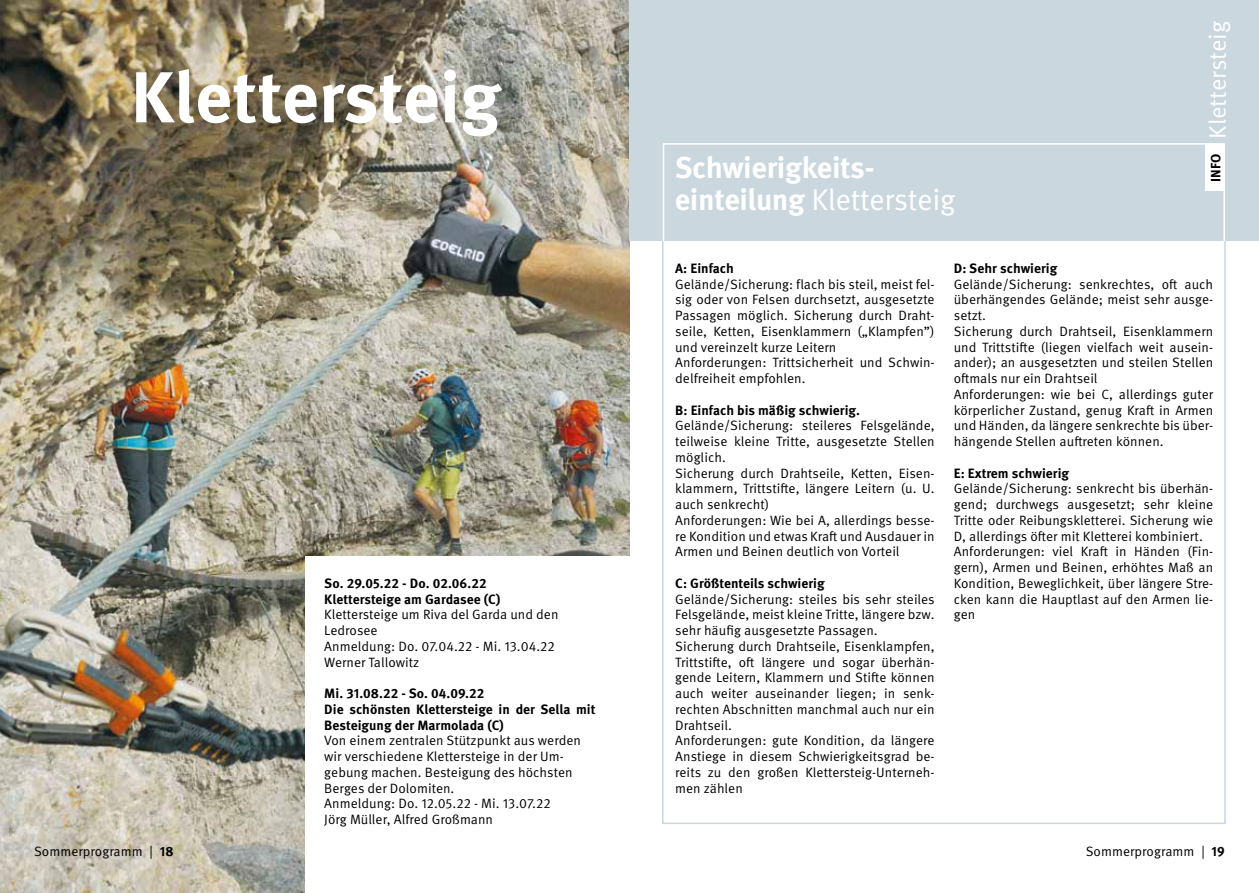
<style>
.page{position:relative;width:1259px;height:893px;background:#fff}
.page>*{position:absolute;margin:0;border:0;box-sizing:border-box;transform-origin:0 0}
.t1{font:700 72px "Meta Pro";color:#fff}
.t2{font:30px "Meta Pro Norm";letter-spacing:-.01em;color:#fff}
.t3{font:700 30px "Meta Pro";letter-spacing:-.01em;color:#fff}
.t4{font:24px "Meta Pro Norm";color:#fff}
.t5{font:13.5px/15.8px "Meta Pro Norm";letter-spacing:.005em;color:#000}
.t6{font:700 13.5px/15.8px "Meta Pro";letter-spacing:.005em;color:#000}
.s1{font-family:"Meta Pro";font-weight:700}
</style>
<div class="page">
<img style="left:0;top:0;width:629px;height:893px">
<div style="left:305px;top:556px;width:324px;height:337px;background:#fff"></div>
<div style="left:629px;top:0;width:630px;height:241px;background:#cad7df"></div>
<div style="left:662px;top:225px;width:563px;height:599px;border:2px solid #cad7df"></div>
<div style="left:663px;top:143px;width:562px;height:99px;border:2px solid #fff"></div>
<div style="left:1205px;top:144px;width:20px;height:47px;background:#fff"></div>
<h1 class="t1" style="left:131px;top:41px;width:371px">Klettersteig</h1>
<p class="t6" style="left:324px;top:574px;width:178px">So. 29.05.22 - Do. 02.06.22<br>Klettersteige am Gardasee (C)</p>
<p class="t5" style="left:324px;top:606px;width:236px">Klettersteige um Riva del Garda und den<br>Ledrosee<br>Anmeldung: Do. 07.04.22 - Mi. 13.04.22<br>Werner Tallowitz</p>
<p class="t6" style="left:324px;top:685px;width:273px">Mi. 31.08.22 - So. 04.09.22<br>Die schönsten Klettersteige in der Sella mit<br>Besteigung der Marmolada (C)</p>
<p class="t5" style="left:324px;top:732px;width:258px">Von einem zentralen Stützpunkt aus werden wir verschiedene Klettersteige in der Um&shy;gebung machen. Besteigung des höchsten Berges der Dolomiten.<br>Anmeldung: Do. 12.05.22 - Mi. 13.07.22<br>Jörg Müller, Alfred Großmann</p>
<h2 class="t3" style="left:675px;top:144px;width:201px">Schwierigkeits-</h2>
<h2 class="t2" style="left:675px;top:177px;width:282px"><span class="s1">einteilung</span> Klettersteig</h2>
<h3 class="t4" style="left:1199px;top:139px;width:120px;rotate:-90deg">Klettersteig</h3>
<p class="t6" style="left:1207px;top:182px;width:30px;rotate:-90deg">INFO</p>
<p class="t6" style="left:675px;top:259px;width:60px">A: Einfach</p>
<p class="t5" style="left:675px;top:275px;width:261px">Gelände/Sicherung: flach bis steil, meist fel&shy;sig oder von Felsen durchsetzt, ausgesetzte Passagen möglich. Sicherung durch Draht&shy;seile, Ketten, Eisenklammern („Klampfen”) und vereinzelt kurze Leitern<br>Anforderungen: Trittsicherheit und Schwin&shy;delfreiheit empfohlen.</p>
<p class="t6" style="left:675px;top:401px;width:186px">B: Einfach bis mäßig schwierig.</p>
<p class="t5" style="left:675px;top:417px;width:261px">Gelände/Sicherung: steileres Felsgelände, teilweise kleine Tritte, ausgesetzte Stellen möglich.<br>Sicherung durch Drahtseile, Ketten, Eisen&shy;klammern, Trittstifte, längere Leitern (u. U. auch senkrecht)<br>Anforderungen: Wie bei A, allerdings besse&shy;re Kondition und etwas Kraft und Ausdauer in Armen und Beinen deutlich von Vorteil</p>
<p class="t6" style="left:675px;top:574px;width:151px">C: Größtenteils schwierig</p>
<p class="t5" style="left:675px;top:590px;width:261px">Gelände/Sicherung: steiles bis sehr steiles Felsgelände, meist kleine Tritte, längere bzw. sehr häufig ausgesetzte Passagen.<br>Sicherung durch Drahtseile, Eisenklampfen, Trittstifte, oft längere und sogar überhän&shy;gende Leitern, Klammern und Stifte können auch weiter auseinander liegen; in senk&shy;rechten Abschnitten manchmal auch nur ein Drahtseil.<br>Anforderungen: gute Kondition, da längere Anstiege in diesem Schwierigkeitsgrad be&shy;reits zu den großen Klettersteig-Unterneh&shy;men zählen</p>
<p class="t6" style="left:954px;top:259px;width:105px">D: Sehr schwierig</p>
<p class="t5" style="left:954px;top:275px;width:261px">Gelände/Sicherung: senkrechtes, oft auch überhängendes Gelände; meist sehr ausge&shy;setzt.<br>Sicherung durch Drahtseil, Eisenklammern und Trittstifte (liegen vielfach weit ausein&shy;ander); an ausgesetzten und steilen Stellen oftmals nur ein Drahtseil<br>Anforderungen: wie bei C, allerdings guter körperlicher Zustand, genug Kraft in Armen und Händen, da längere senkrechte bis über&shy;hängende Stellen auftreten können.</p>
<p class="t6" style="left:954px;top:464px;width:117px">E: Extrem schwierig</p>
<p class="t5" style="left:954px;top:480px;width:261px">Gelände/Sicherung: senkrecht bis überhän&shy;gend; durchwegs ausgesetzt; sehr kleine Tritte oder Reibungskletterei. Sicherung wie D, allerdings öfter mit Kletterei kombiniert.<br>Anforderungen: viel Kraft in Händen (Fin&shy;gern), Armen und Beinen, erhöhtes Maß an Kondition, Beweglichkeit, über längere Stre&shy;cken kann die Hauptlast auf den Armen lie&shy;gen</p>
<p class="t5" style="left:34px;top:842px;width:141px">Sommerprogramm | <span class="s1">18</span></p>
<p class="t5" style="left:1085px;top:842px;width:141px">Sommerprogramm | <span class="s1">19</span></p>
</div>
